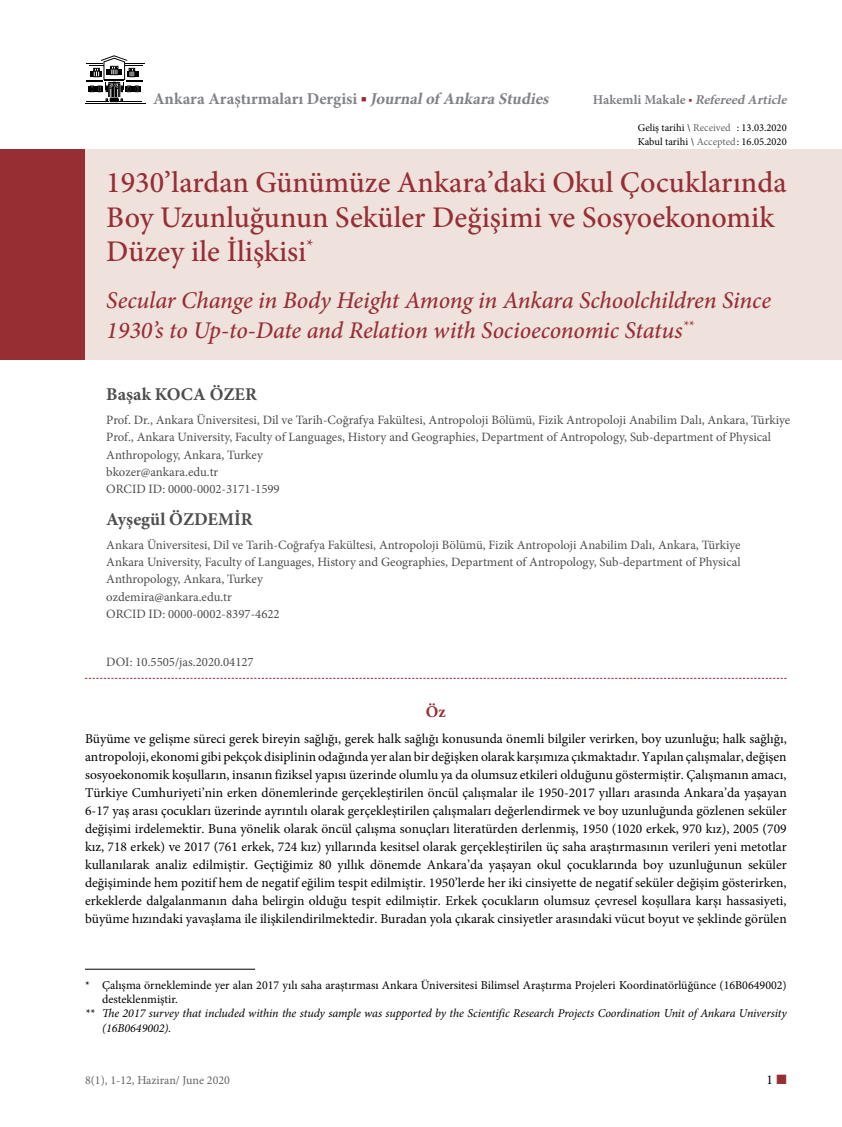
<style>
.page{position:relative;width:842px;height:1127px;background:#fff}
.page>*{position:absolute;margin:0;border:0;box-sizing:border-box;transform-origin:0 0}
.t1{font:500 30px/34.5px "Minion Pro";color:#962e34}
.t2{font:italic 500 24px/30px "Minion Pro";letter-spacing:-.005em;color:#962e34}
.t3{font:700 18px "Minion Pro";color:#4d4d4f}
.t4{font:700 16.5px "Minion Pro";color:#808285}
.t5{font:700 16.5px "Minion Pro";color:#962e34}
.t6{font:13.5px/18px "Minion Pro";color:#000;text-align:justify}
.t7{font:italic 700 13.5px "Minion Pro";color:#808285}
.t8{font:12.75px/17.2px "Minion Pro";color:#4d4d4f}
.t9{font:12px/14.4px "Minion Pro";color:#000}
.t10{font:italic 12px/14.4px "Minion Pro";letter-spacing:-.01em;color:#000}
.t11{font:12px "Minion Pro";color:#636466}
.t12{font:10.5px/13.5px "Minion Pro";color:#000}
.s1{color:#962e34}
.s2{font-style:italic}
.s3{font-style:normal}
.s4{color:#636466}
</style>
<div class="page">
<hr style="left:85px;top:103px;width:60px;height:1px;background:#000">
<svg style="left:86px;top:55px;width:59px;height:48px"></svg>
<div style="left:0;top:149px;width:85px;height:210px;background:#962e34"></div>
<div style="left:85px;top:149px;width:757px;height:210px;background:#efe1dc"></div>
<svg style="left:85px;top:678px;width:702px;height:1px"></svg>
<hr style="left:85px;top:969px;width:170px;height:1px;background:#000">
<p class="t4" style="left:153px;top:87px;width:401px">Ankara Araştırmaları Dergisi <span class="s1">■</span> <span class="s2">Journalof Ankara Studies</span></p>
<p class="t7" style="left:593px;top:90px;width:199px"><span class="s3">Hakemli Makale</span> <span class="s1">■</span> Refereed Article</p>
<p class="t12" style="left:638px;top:121px;width:150px">Geliş tarihi <span class="s2">\</span> <span class="s4">Received</span> : 13.03.2020<br>Kabul tarihi <span class="s2">\</span> <span class="s4">Accepted</span>: 16.05.2020</p>
<h1 class="t1" style="left:106px;top:165px;width:682px">1930’lardan Günümüze Ankara’daki Okul Çocuklarında<br>Boy Uzunluğunun Seküler Değişimi ve Sosyoekonomik<br>Düzey ile İlişkisi<sup>*</sup></h1>
<h2 class="t2" style="left:106px;top:285px;width:666px">Secular Change in Body Height Among in Ankara Schoolchildren Since<br>1930’s to Up-to-Date and Relation with Socioeconomic Status<sup>**</sup></h2>
<h3 class="t3" style="left:106px;top:382px;width:152px">Başak KOCA ÖZER</h3>
<p class="t8" style="left:106px;top:411px;width:685px">Prof. Dr., Ankara Üniversitesi, Dil ve Tarih-Coğrafya Fakültesi, Antropoloji Bölümü, Fizik Antropoloji Anabilim Dalı, Ankara, Türkiye Prof., Ankara University, Faculty of Languages, History and Geographies, Department of Antropology, Sub-department of Physical Anthropology, Ankara, Turkey<br>bkozer@ankara.edu.tr<br>ORCID ID: 0000-0002-3171-1599</p>
<h3 class="t3" style="left:106px;top:507px;width:148px">Ayşegül ÖZDEMİR</h3>
<p class="t8" style="left:106px;top:536px;width:636px">Ankara Üniversitesi, Dil ve Tarih-Coğrafya Fakültesi, Antropoloji Bölümü, Fizik Antropoloji Anabilim Dalı, Ankara, Türkiye Ankara University, Faculty of Languages, History and Geographies, Department of Antropology, Sub-department of Physical Anthropology, Ankara, Turkey<br>ozdemira@ankara.edu.tr<br>ORCID ID: 0000-0002-8397-4622</p>
<p class="t8" style="left:106px;top:653px;width:149px">DOI: 10.5505/jas.2020.04127</p>
<p class="t5" style="left:426px;top:700px;width:21px">Öz</p>
<p class="t6" style="left:85px;top:730px;width:703px">Büyüme ve gelişme süreci gerek bireyin sağlığı, gerek halk sağlığı konusunda önemli bilgiler verirken, boy uzunluğu; halk sağlığı, antropoloji, ekonomi gibi pekçok disiplinin odağında yer alan bir değişken olarak karşımıza çıkmaktadır. Yapılan çalışmalar, değişen sosyoekonomik koşulların, insanın fiziksel yapısı üzerinde olumlu ya da olumsuz etkileri olduğunu göstermiştir. Çalışmanın amacı, Türkiye Cumhuriyeti’nin erken dönemlerinde gerçekleştirilen öncül çalışmalar ile 1950-2017 yılları arasında Ankara’da yaşayan 6-17 yaş arası çocukları üzerinde ayrıntılı olarak gerçekleştirilen çalışmaları değerlendirmek ve boy uzunluğunda gözlenen seküler değişimi irdelemektir. Buna yönelik olarak öncül çalışma sonuçları literatürden derlenmiş, 1950 (1020 erkek, 970 kız), 2005 (709 kız, 718 erkek) ve 2017 (761 erkek, 724 kız) yıllarında kesitsel olarak gerçekleştirilen üç saha araştırmasının verileri yeni metotlar kullanılarak analiz edilmiştir. Geçtiğimiz 80 yıllık dönemde Ankara’da yaşayan okul çocuklarında boy uzunluğunun seküler değişiminde hem pozitif hem de negatif eğilim tespit edilmiştir. 1950’lerde her iki cinsiyette de negatif seküler değişim gösterirken, erkeklerde dalgalanmanın daha belirgin olduğu tespit edilmiştir. Erkek çocukların olumsuz çevresel koşullara karşı hassasiyeti, büyüme hızındaki yavaşlama ile ilişkilendirilmektedir. Buradan yola çıkarak cinsiyetler arasındaki vücut boyut ve şeklinde görülen</p>
<p class="t9" style="left:102px;top:977px;width:686px;text-indent:-17px">* Çalışma örnekleminde yer alan 2017 yılı saha araştırması Ankara Üniversitesi Bilimsel Araştırma Projeleri Koordinatörlüğünce (16B0649002) desteklenmiştir.</p>
<p class="t10" style="left:102px;top:1006px;width:686px;text-indent:-17px">** The 2017 survey that included within the study sample was supported by the Scientific Research Projects Coordination Unit of Ankara University (16B0649002).</p>
<p class="t11" style="left:85px;top:1072px;width:146px">8(1), 1-12, Haziran/ June 2020</p>
<p class="t6" style="left:766px;top:1071px;width:22px">1 <span class="s1">■</span></p>
</div>
